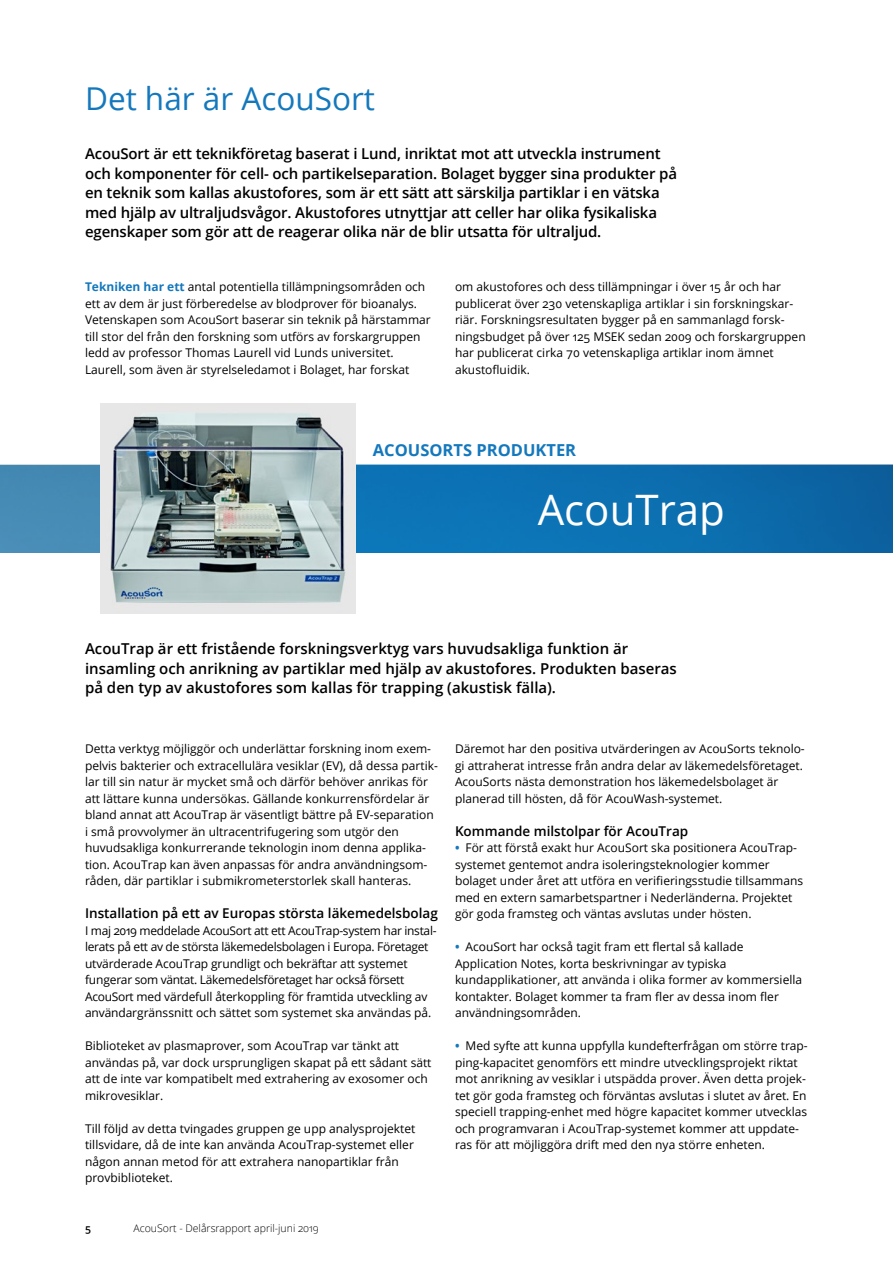
<style>
.page{position:relative;width:893px;height:1263px;background:#fff}
.page>*{position:absolute;margin:0;border:0;box-sizing:border-box;transform-origin:0 0}
.H1_5{font:42px "Open Sans";color:#fff}
.t1{font:31.5px "Open Sans";color:#1478bd}
.t2{font:700 16.5px "Open Sans";color:#1478bd}
.Ingress{font:600 15px/19.5px "Open Sans";letter-spacing:-.01em;color:#000}
.t3{font:600 13.5px "Open Sans";color:#000}
.Normal_inlednande{font:12px/16.5px "Open Sans";color:#000}
.Normal_inlednande-2{font:12px/16.5px "Open Sans";letter-spacing:-.025em;color:#000}
.t4{font:300 10.5px "Open Sans";color:#000}
.t5{font:600 10.5px "Open Sans";color:#000}
.s1{font-weight:700;color:#1478bd}
</style>
<div class="page">
<img style="left:0;top:465px;width:893px;height:88px">
<img style="left:101px;top:404px;width:255px;height:210px">
<h1 class="t1" style="left:85px;top:77px;width:291px">Det här är AcouSort</h1>
<p class="Ingress" style="left:85px;top:144px;width:593px">AcouSort är ett teknikföretag baserat i Lund, inriktat mot att utveckla instrument och komponenter för cell- och partikelseparation. Bolaget bygger sina produkter på en teknik som kallas akustofores, som är ett sätt att särskilja partiklar i en vätska med hjälp av ultraljudsvågor. Akustofores utnyttjar att celler har olika fysikaliska egenskaper som gör att de reagerar olika när de blir utsatta för ultraljud.</p>
<p class="Normal_inlednande" style="left:85px;top:278px;width:347px"><span class="s1">Tekniken har ett</span> antal potentiella tillämpningsområden och ett av dem är just förberedelse av blodprover för bioanalys.<br>Vetenskapen som AcouSort baserar sin teknik på härstammar till stor del från den forskning som utförs av forskargruppen ledd av professor Thomas Laurell vid Lunds universitet.<br>Laurell, som även är styrelseledamot i Bolaget, har forskat</p>
<p class="Normal_inlednande" style="left:455px;top:278px;width:352px">om akustofores och dess tillämpningar i över 15 år och har publicerat över 230 vetenskapliga artiklar i sin forskningskar&shy;riär. Forskningsresultaten bygger på en sammanlagd forsk&shy;ningsbudget på över 125 MSEK sedan 2009 och forskargruppen har publicerat cirka 70 vetenskapliga artiklar inom ämnet akustofluidik.</p>
<h2 class="t2" style="left:373px;top:438px;width:205px">ACOUSORTS PRODUKTER</h2>
<p class="H1_5" style="left:538px;top:481px;width:189px">AcouTrap</p>
<p class="Ingress" style="left:85px;top:639px;width:593px">AcouTrap är ett fristående forskningsverktyg vars huvudsakliga funktion är insamling och anrikning av partiklar med hjälp av akustofores. Produkten baseras på den typ av akustofores som kallas för trapping (akustisk fälla).</p>
<p class="Normal_inlednande" style="left:85px;top:740px;width:354px">Detta verktyg möjliggör och underlättar forskning inom exem&shy;pelvis bakterier och extracellulära vesiklar (EV), då dessa partik&shy;lar till sin natur är mycket små och därför behöver anrikas för att lättare kunna undersökas. Gällande konkurrensfördelar är bland annat att AcouTrap är väsentligt bättre på EV-separation i små provvolymer än ultracentrifugering som utgör den huvudsakliga konkurrerande teknologin inom denna applika&shy;tion. AcouTrap kan även anpassas för andra användningsom&shy;råden, där partiklar i submikrometerstorlek skall hanteras.</p>
<h4 class="t3" style="left:85px;top:904px;width:354px">Installation på ett av Europas största läkemedelsbolag</h4>
<p class="Normal_inlednande-2" style="left:85px;top:922px;width:353px">I maj 2019 meddelade AcouSort att ett AcouTrap-system har instal&shy;lerats på ett av de största läkemedelsbolagen i Europa. Företaget utvärderade AcouTrap grundligt och bekräftar att systemet fungerar som väntat. Läkemedelsföretaget har också försett AcouSort med värdefull återkoppling för framtida utveckling av användargränssnitt och sättet som systemet ska användas på.</p>
<p class="Normal_inlednande" style="left:85px;top:1037px;width:348px">Biblioteket av plasmaprover, som AcouTrap var tänkt att användas på, var dock ursprungligen skapat på ett sådant sätt att de inte var kompatibelt med extrahering av exosomer och mikrovesiklar.</p>
<p class="Normal_inlednande" style="left:85px;top:1120px;width:332px">Till följd av detta tvingades gruppen ge upp analysprojektet tillsvidare, då de inte kan använda AcouTrap-systemet eller någon annan metod för att extrahera nanopartiklar från provbiblioteket.</p>
<p class="t5" style="left:85px;top:1221px;width:7px">5</p>
<p class="t4" style="left:134px;top:1221px;width:187px">AcouSort - Delårsrapport april-juni 2019</p>
<p class="Normal_inlednande" style="left:455px;top:740px;width:351px">Däremot har den positiva utvärderingen av AcouSorts teknolo&shy;gi attraherat intresse från andra delar av läkemedelsföretaget.<br>AcouSorts nästa demonstration hos läkemedelsbolaget är planerad till hösten, då för AcouWash-systemet.</p>
<h4 class="t3" style="left:455px;top:821px;width:235px">Kommande milstolpar för AcouTrap</h4>
<p class="Normal_inlednande" style="left:455px;top:839px;width:350px"><span class="s1">•</span> För att förstå exakt hur AcouSort ska positionera AcouTrap&shy;systemet gentemot andra isoleringsteknologier kommer bolaget under året att utföra en verifieringsstudie tillsammans med en extern samarbetspartner i Nederländerna. Projektet gör goda framsteg och väntas avslutas under hösten.</p>
<p class="Normal_inlednande" style="left:455px;top:938px;width:349px"><span class="s1">•</span> AcouSort har också tagit fram ett flertal så kallade Application Notes, korta beskrivningar av typiska kundapplikationer, att använda i olika former av kommersiella kontakter. Bolaget kommer ta fram fler av dessa inom fler användningsområden.</p>
<p class="Normal_inlednande" style="left:455px;top:1037px;width:354px"><span class="s1">•</span> Med syfte att kunna uppfylla kundefterfrågan om större trap&shy;ping-kapacitet genomförs ett mindre utvecklingsprojekt riktat mot anrikning av vesiklar i utspädda prover. Även detta projek&shy;tet gör goda framsteg och förväntas avslutas i slutet av året. En speciell trapping-enhet med högre kapacitet kommer utvecklas och programvaran i AcouTrap-systemet kommer att uppdate&shy;ras för att möjliggöra drift med den nya större enheten.</p>
</div>
